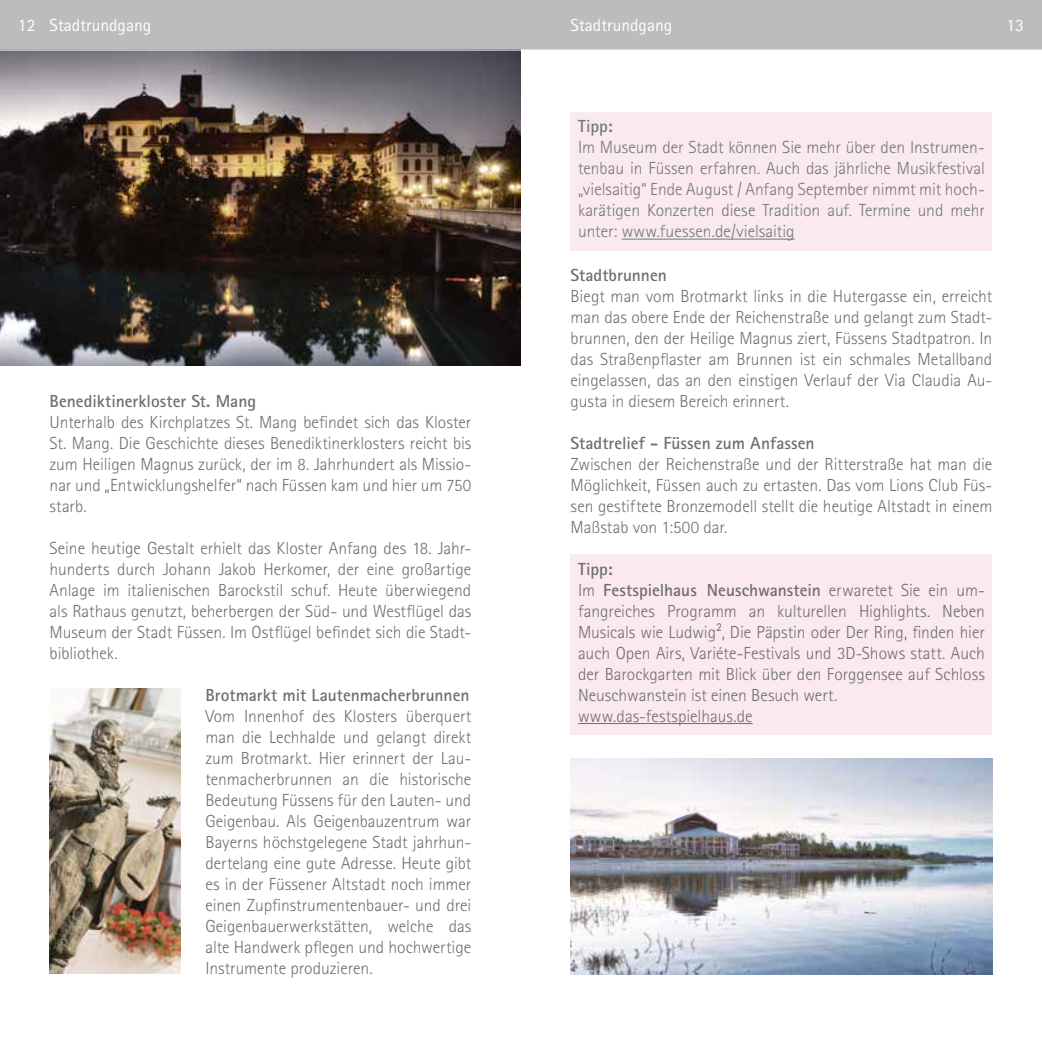
<style>
.page{position:relative;width:1042px;height:1042px;background:#fff}
.page>*{position:absolute;margin:0;border:0;box-sizing:border-box;transform-origin:0 0}
.t1{font:300 17.5px/21px "Rotis Sans Serif Pro";color:#6f6f6e;text-align:justify}
.t2{font:300 17.5px/21px "Rotis Sans Serif Pro";letter-spacing:-.005em;color:#72787c;text-align:justify}
.t3{font:700 17.5px "Rotis Sans Serif Pro";color:#6f6f6e}
.t4{font:17.5px "Rotis Sans Serif Pro";color:#fff}
.t5{font:700 17.5px "Rotis Sans Serif Pro";color:#72787c}
.s1{font-weight:700}
</style>
<div class="page">
<div style="left:0;top:0;width:1042px;height:50px;background:#bbbcbd"></div>
<img style="left:0;top:51px;width:521px;height:315px">
<div style="left:570px;top:113px;width:422px;height:138px;background:#fae9ed"></div>
<hr style="left:622px;top:239px;width:173px;height:1px;background:#72787c">
<img style="left:570px;top:758px;width:422px;height:216px">
<div style="left:570px;top:554px;width:422px;height:180px;background:#fae9ed"></div>
<hr style="left:578px;top:723px;width:175px;height:1px;background:#6f6f6e">
<img style="left:50px;top:689px;width:130px;height:285px">
<p class="t4" style="left:18px;top:15px;width:135px">12 Stadtrundgang</p>
<p class="t4" style="left:570px;top:15px;width:103px">Stadtrundgang</p>
<p class="t4" style="left:1006px;top:15px;width:19px">13</p>
<p class="t3" style="left:50px;top:390px;width:208px">Benediktinerkloster St. Mang</p>
<p class="t1" style="left:50px;top:411px;width:423px">Unterhalb des Kirchplatzes St. Mang befindet sich das Kloster St. Mang. Die Geschichte dieses Benediktinerklosters reicht bis zum Heiligen Magnus zurück, der im 8. Jahrhundert als Missio&shy;nar und „Entwicklungshelfer“ nach Füssen kam und hier um 750 starb.</p>
<p class="t1" style="left:50px;top:537px;width:423px">Seine heutige Gestalt erhielt das Kloster Anfang des 18. Jahr&shy;hunderts durch Johann Jakob Herkomer, der eine großartige Anlage im italienischen Barockstil schuf. Heute überwiegend als Rathaus genutzt, beherbergen der Süd- und Westflügel das Museum der Stadt Füssen. Im Ostflügel befindet sich die Stadt&shy;bibliothek.</p>
<p class="t3" style="left:205px;top:684px;width:266px">Brotmarkt mit Lautenmacherbrunnen</p>
<p class="t1" style="left:205px;top:705px;width:267px">Vom Innenhof des Klosters überquert man die Lechhalde und gelangt direkt zum Brotmarkt. Hier erinnert der Lau&shy;tenmacherbrunnen an die historische Bedeutung Füssens für den Lauten- und Geigenbau. Als Geigenbauzentrum war Bayerns höchstgelegene Stadt jahrhun&shy;dertelang eine gute Adresse. Heute gibt es in der Füssener Altstadt noch immer einen Zupfinstrumentenbauer- und drei Geigenbauerwerkstätten, welche das alte Handwerk pflegen und hochwertige Instrumente produzieren.</p>
<p class="t5" style="left:578px;top:115px;width:36px">Tipp:</p>
<p class="t2" style="left:578px;top:137px;width:408px">Im Museum der Stadt können Sie mehr über den Instrumen&shy;tenbau in Füssen erfahren. Auch das jährliche Musikfestival „vielsaitig“ Ende August / Anfang September nimmt mit hoch&shy;karätigen Konzerten diese Tradition auf. Termine und mehr unter: www.fuessen.de/vielsaitig</p>
<p class="t3" style="left:570px;top:264px;width:98px">Stadtbrunnen</p>
<p class="t1" style="left:570px;top:286px;width:423px">Biegt man vom Brotmarkt links in die Hutergasse ein, erreicht man das obere Ende der Reichenstraße und gelangt zum Stadt&shy;brunnen, den der Heilige Magnus ziert, Füssens Stadtpatron. In das Straßenpflaster am Brunnen ist ein schmales Metallband eingelassen, das an den einstigen Verlauf der Via Claudia Au&shy;gusta in diesem Bereich erinnert.</p>
<p class="t3" style="left:570px;top:432px;width:245px">Stadtrelief - Füssen zum Anfassen</p>
<p class="t1" style="left:570px;top:454px;width:423px">Zwischen der Reichenstraße und der Ritterstraße hat man die Möglichkeit, Füssen auch zu ertasten. Das vom Lions Club Füs&shy;sen gestiftete Bronzemodell stellt die heutige Altstadt in einem Maßstab von 1:500 dar.</p>
<p class="t1" style="left:578px;top:558px;width:408px;text-align:left"><span class="s1">Tipp:<br></span>Im <span class="s1">Festspielhaus Neuschwanstein</span> erwaretet Sie ein um&shy;fangreiches Programm an kulturellen Highlights. Neben Musicals wie Ludwig², Die Päpstin oder Der Ring, finden hier auch Open Airs, Variéte-Festivals und 3D-Shows statt. Auch der Barockgarten mit Blick über den Forggensee auf Schloss Neuschwanstein ist einen Besuch wert. www.das-festspielhaus.de</p>
</div>
